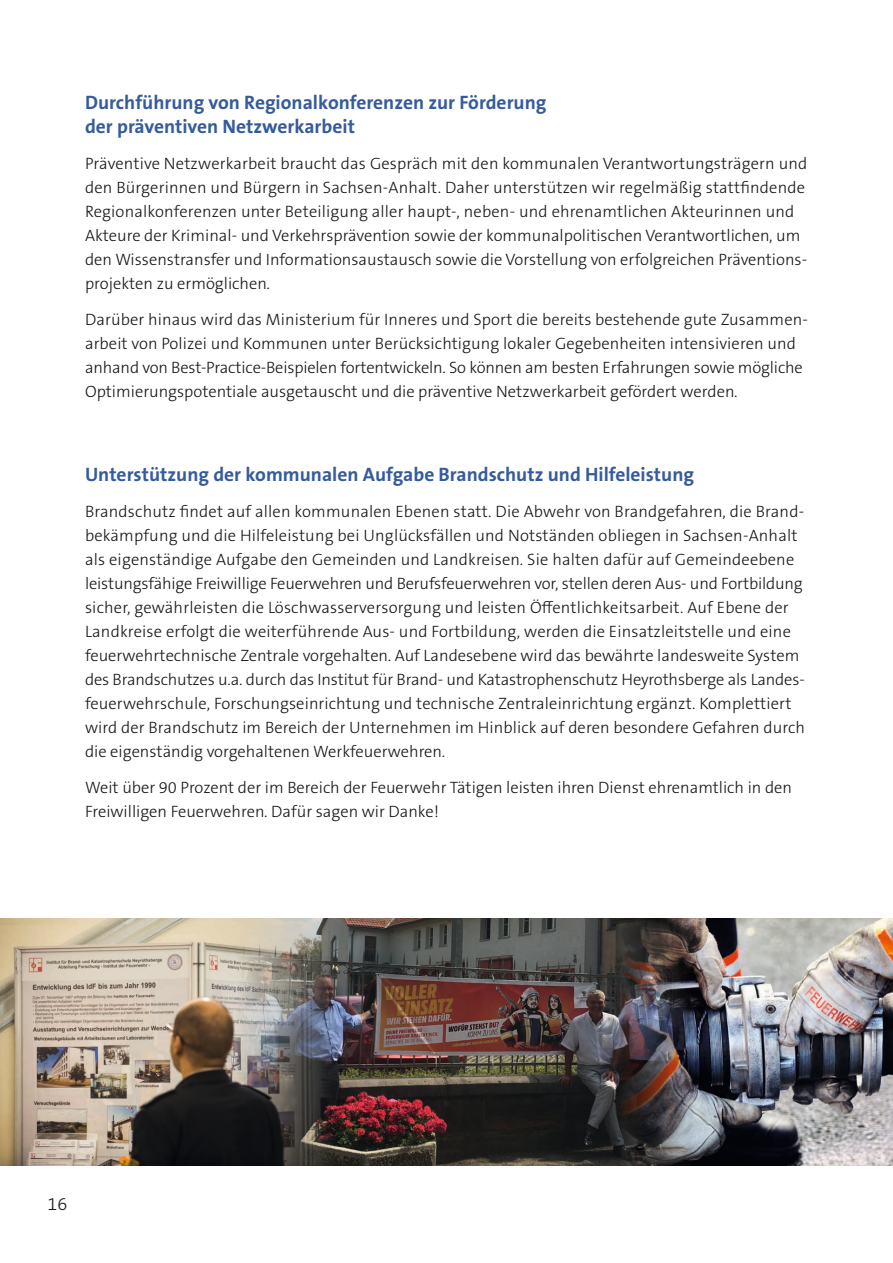
<style>
.page{position:relative;width:893px;height:1263px;background:#fff}
.page>*{position:absolute;margin:0;border:0;box-sizing:border-box;transform-origin:0 0}
.t1{font:700 19.5px/24px "The Sans B W7";color:#365b9c}
.t2{font:300 18px "The Sans B W3";color:#151616}
.t3{font:300 16.5px/24px "The Sans B W3";letter-spacing:.005em;color:#151616}
</style>
<div class="page">
<img style="left:692px;top:918px;width:201px;height:247px">
<img style="left:337px;top:918px;width:355px;height:247px">
<img style="left:0;top:918px;width:337px;height:247px">
<p class="t1" style="left:85px;top:91px;width:463px">Durchführung von Regionalkonferenzen zur Förderung der präventiven Netzwerkarbeit</p>
<p class="t3" style="left:85px;top:152px;width:724px">Präventive Netzwerkarbeit braucht das Gespräch mit den kommunalen Verantwortungsträgern und den Bürgerinnen und Bürgern in Sachsen-Anhalt. Daher unterstützen wir regelmäßig stattfindende Regionalkonferenzen unter Beteiligung aller haupt-, neben- und ehrenamtlichen Akteurinnen und Akteure der Kriminal- und Verkehrsprävention sowie der kommunalpolitischen Verantwortlichen, um den Wissenstransfer und Informationsaustausch sowie die Vorstellung von erfolgreichen Präventions&shy;projekten zu ermöglichen.</p>
<p class="t3" style="left:85px;top:308px;width:724px">Darüber hinaus wird das Ministerium für Inneres und Sport die bereits bestehende gute Zusammen&shy;arbeit von Polizei und Kommunen unter Berücksichtigung lokaler Gegebenheiten intensivieren und anhand von Best-Practice-Beispielen fortentwickeln. So können am besten Erfahrungen sowie mögliche Optimierungspotentiale ausgetauscht und die präventive Netzwerkarbeit gefördert werden.</p>
<p class="t1" style="left:85px;top:463px;width:611px">Unterstützung der kommunalen Aufgabe Brandschutz und Hilfeleistung</p>
<p class="t3" style="left:85px;top:500px;width:721px">Brandschutz findet auf allen kommunalen Ebenen statt. Die Abwehr von Brandgefahren, die Brand&shy;bekämpfung und die Hilfeleistung bei Unglücksfällen und Notständen obliegen in Sachsen-Anhalt als eigenständige Aufgabe den Gemeinden und Landkreisen. Sie halten dafür auf Gemeindeebene leistungsfähige Freiwillige Feuerwehren und Berufsfeuerwehren vor, stellen deren Aus- und Fortbildung sicher, gewährleisten die Löschwasserversorgung und leisten Öffentlichkeitsarbeit. Auf Ebene der Landkreise erfolgt die weiterführende Aus- und Fortbildung, werden die Einsatzleitstelle und eine feuerwehrtechnische Zentrale vorgehalten. Auf Landesebene wird das bewährte landesweite System des Brandschutzes u.a. durch das Institut für Brand- und Katastrophenschutz Heyrothsberge als Landes&shy;feuerwehrschule, Forschungseinrichtung und technische Zentraleinrichtung ergänzt. Komplettiert wird der Brandschutz im Bereich der Unternehmen im Hinblick auf deren besondere Gefahren durch die eigenständig vorgehaltenen Werkfeuerwehren.</p>
<p class="t3" style="left:85px;top:776px;width:709px">Weit über 90 Prozent der im Bereich der Feuerwehr Tätigen leisten ihren Dienst ehrenamtlich in den<br>Freiwilligen Feuerwehren. Dafür sagen wir Danke!</p>
<p class="t2" style="left:48px;top:1192px;width:21px">16</p>
</div>
